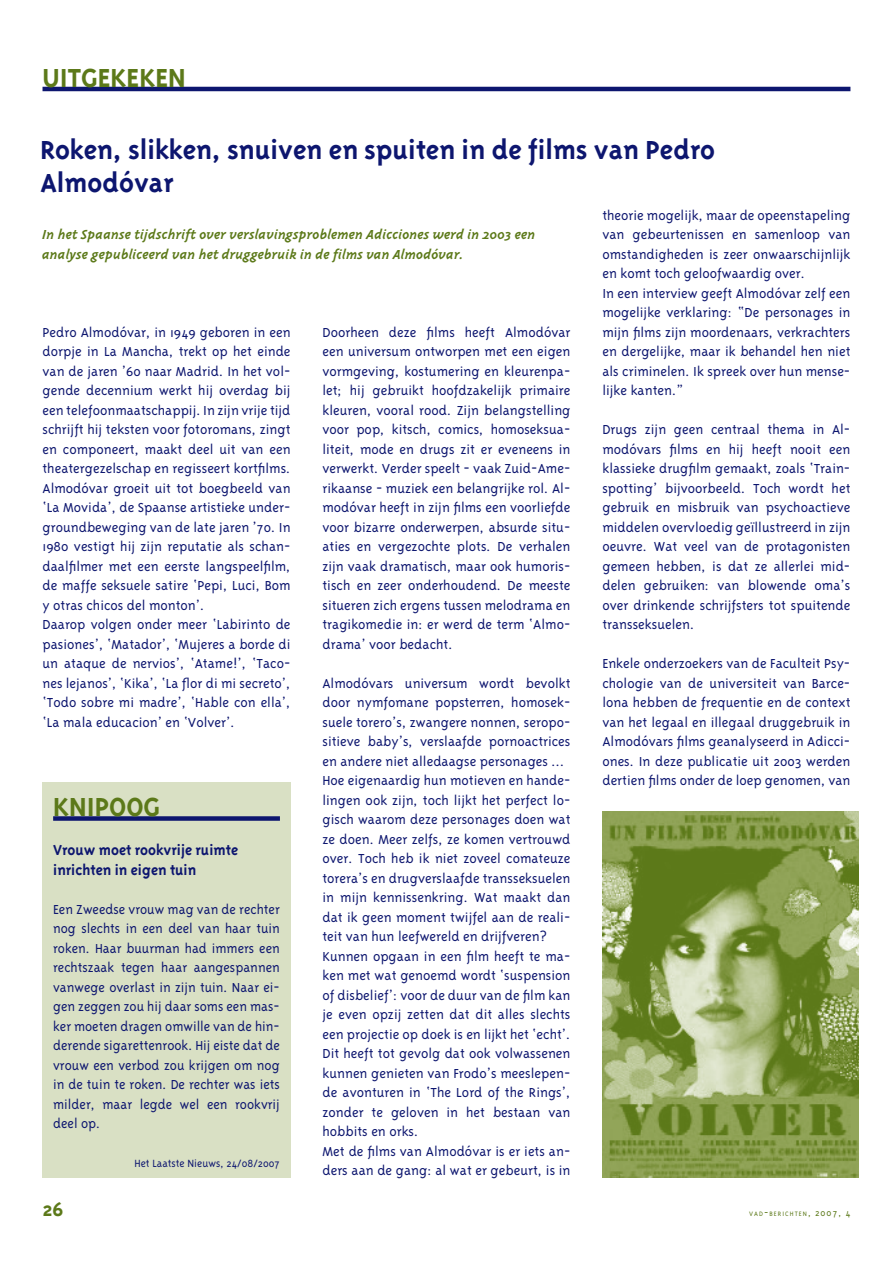
<style>
.page{position:relative;width:893px;height:1263px;background:#fff}
.page>*{position:absolute;margin:0;border:0;box-sizing:border-box;transform-origin:0 0}
.t1{font:700 30px/33px "Triplex";color:#0d166f}
.t2{font:700 30px "Triplex";color:#5c7919}
.t3{font:700 22.5px "Triplex";color:#5c7919}
.t4{font:700 16.5px/19.5px "Triplex";color:#0d166f}
.t5{font:300 15px/19.5px "Triplex";color:#0d166f;text-align:justify}
.t6{font:italic 700 15px/19.5px "Triplex";color:#5c7919}
.t7{font:300 12px "Triplex";color:#0d166f}
.t8{font:300 7.35px "Triplex";letter-spacing:.145em;color:#5c7919}
.s1{font-size:10.5px}
</style>
<div class="page">
<hr style="left:43px;top:87px;width:807px;height:4px;background:#0d166f">
<div style="left:43px;top:783px;width:248px;height:395px;background:#d9e0c4"></div>
<div style="left:53px;top:816px;width:227px;height:5px;background:#0d166f"></div>
<img style="left:602px;top:811px;width:257px;height:367px">
<h1 class="t2" style="left:43px;top:66px;width:145px">UITGEKEKEN</h1>
<h1 class="t1" style="left:40px;top:135px;width:676px">Roken, slikken, snuiven en spuiten in de films van Pedro<br>Almodóvar</h1>
<p class="t6" style="left:43px;top:226px;width:495px">In het Spaanse tijdschrift over verslavingsproblemen Adicciones werd in 2003 een analyse gepubliceerd van het druggebruik in de films van Almodóvar.</p>
<p class="t5" style="left:602px;top:206px;width:250px;text-align:left">theorie mogelijk, maar de opeenstapeling van gebeurtenissen en samenloop van omstandigheden is zeer onwaarschijnlijk en komt toch geloofwaardig over.<br>In een interview geeft Almodóvar zelf een mogelijke verklaring: “De personages in mijn films zijn moordenaars, verkrachters en dergelijke, maar ik behandel hen niet als criminelen. Ik spreek over hun mense&shy;lijke kanten.”</p>
<p class="t5" style="left:602px;top:421px;width:250px">Drugs zijn geen centraal thema in Al&shy;modóvars films en hij heeft nooit een klassieke drugfilm gemaakt, zoals ‘Train&shy;spotting’ bijvoorbeeld. Toch wordt het gebruik en misbruik van psychoactieve middelen overvloedig geïllustreerd in zijn oeuvre. Wat veel van de protagonisten gemeen hebben, is dat ze allerlei mid&shy;delen gebruiken: van blowende oma’s over drinkende schrijfsters tot spuitende transseksuelen.</p>
<p class="t5" style="left:602px;top:655px;width:250px">Enkele onderzoekers van de Faculteit Psy&shy;chologie van de universiteit van Barce&shy;lona hebben de frequentie en de context van het legaal en illegaal druggebruik in Almodóvars films geanalyseerd in Adicci&shy;ones. In deze publicatie uit 2003 werden dertien films onder de loep genomen, van</p>
<p class="t5" style="left:43px;top:323px;width:250px;text-align:left">Pedro Almodóvar, in 1949 geboren in een dorpje in La Mancha, trekt op het einde van de jaren ’60 naar Madrid. In het vol&shy;gende decennium werkt hij overdag bij een telefoonmaatschappij. In zijn vrije tijd schrijft hij teksten voor fotoromans, zingt en componeert, maakt deel uit van een theatergezelschap en regisseert kortfilms.<br>Almodóvar groeit uit tot boegbeeld van ‘La Movida’, de Spaanse artistieke under&shy;groundbeweging van de late jaren ’70. In 1980 vestigt hij zijn reputatie als schan&shy;daalfilmer met een eerste langspeelfilm, de maffe seksuele satire ‘Pepi, Luci, Bom y otras chicos del monton’.<br>Daarop volgen onder meer ‘Labirinto de pasiones’, ‘Matador’, ‘Mujeres a borde di un ataque de nervios’, ‘Atame!’, ‘Taco&shy;nes lejanos’, ‘Kika’, ‘La flor di mi secreto’, ‘Todo sobre mi madre’, ‘Hable con ella’, ‘La mala educacion’ en ‘Volver’.</p>
<p class="t5" style="left:322px;top:323px;width:250px">Doorheen deze films heeft Almodóvar een universum ontworpen met een eigen vormgeving, kostumering en kleurenpa&shy;let; hij gebruikt hoofdzakelijk primaire kleuren, vooral rood. Zijn belangstelling voor pop, kitsch, comics, homoseksua&shy;liteit, mode en drugs zit er eveneens in verwerkt. Verder speelt - vaak Zuid-Ame&shy;rikaanse - muziek een belangrijke rol. Al&shy;modóvar heeft in zijn films een voorliefde voor bizarre onderwerpen, absurde situ&shy;aties en vergezochte plots. De verhalen zijn vaak dramatisch, maar ook humoris&shy;tisch en zeer onderhoudend. De meeste situeren zich ergens tussen melodrama en tragikomedie in: er werd de term ‘Almo&shy;drama’ voor bedacht.</p>
<p class="t5" style="left:322px;top:674px;width:250px;text-align:left">Almodóvars universum wordt bevolkt door nymfomane popsterren, homosek&shy;suele torero’s, zwangere nonnen, seropo&shy;sitieve baby’s, verslaafde pornoactrices en andere niet alledaagse personages … Hoe eigenaardig hun motieven en hande&shy;lingen ook zijn, toch lijkt het perfect lo&shy;gisch waarom deze personages doen wat ze doen. Meer zelfs, ze komen vertrouwd over. Toch heb ik niet zoveel comateuze torera’s en drugverslaafde transseksuelen in mijn kennissenkring. Wat maakt dan dat ik geen moment twijfel aan de reali&shy;teit van hun leefwereld en drijfveren?<br>Kunnen opgaan in een film heeft te ma&shy;ken met wat genoemd wordt ‘suspension of disbelief’: voor de duur van de film kan je even opzij zetten dat dit alles slechts een projectie op doek is en lijkt het ‘echt’.<br>Dit heeft tot gevolg dat ook volwassenen kunnen genieten van Frodo’s meeslepen&shy;de avonturen in ‘The Lord of the Rings’, zonder te geloven in het bestaan van hobbits en orks.<br>Met de films van Almodóvar is er iets an&shy;ders aan de gang: al wat er gebeurt, is in</p>
<h1 class="t2" style="left:53px;top:795px;width:109px">KNIPOOG</h1>
<p class="t4" style="left:53px;top:842px;width:187px">Vrouw moet rookvrije ruimte inrichten in eigen tuin</p>
<p class="t5" style="left:53px;top:900px;width:228px">Een Zweedse vrouw mag van de rechter nog slechts in een deel van haar tuin roken. Haar buurman had immers een rechtszaak tegen haar aangespannen vanwege overlast in zijn tuin. Naar ei&shy;gen zeggen zou hij daar soms een mas&shy;ker moeten dragen omwille van de hin&shy;derende sigarettenrook. Hij eiste dat de vrouw een verbod zou krijgen om nog in de tuin te roken. De rechter was iets milder, maar legde wel een rookvrij deel op.</p>
<p class="t7" style="left:134px;top:1159px;width:147px">Het Laatste Nieuws, 24/08/2007</p>
<h2 class="t3" style="left:43px;top:1201px;width:23px">26</h2>
<p class="t8" style="left:749px;top:1211px;width:103px">VAD<span class="s1">-</span>BERICHTEN<span class="s1">, 2007, 4</span></p>
</div>
